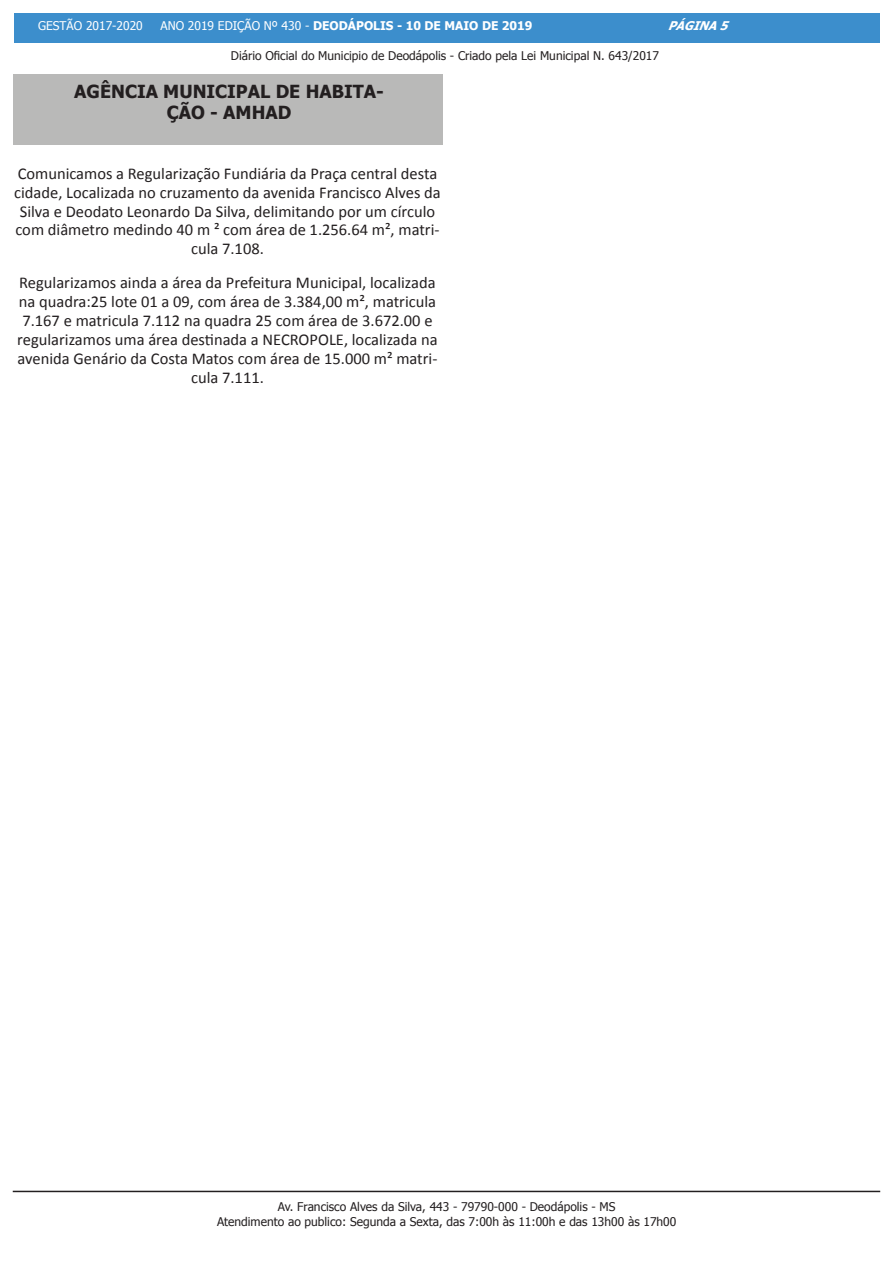
<style>
.page{position:relative;width:893px;height:1263px;background:#fff}
.page>*{position:absolute;margin:0;border:0;box-sizing:border-box;transform-origin:0 0}
.t1{font:700 18px/21.6px "Tahoma";color:#231f20;text-align:center}
.t2{font:16.5px/18.9px "Calibri";color:#231f20;text-align:center}
.t3{font:12px/14.4px "Tahoma";color:#231f20;text-align:center}
.t4{font:700 12px "Tahoma";color:#fff}
.t5{font:12px "Tahoma";color:#fff}
.t6{font:italic 700 12px "Tahoma";color:#fff}
.s1{font-weight:400}
</style>
<div class="page">
<div style="left:14px;top:14px;width:865px;height:29px;background:#3c8ecc"></div>
<hr style="left:13px;top:1191px;width:867px;height:1px;background:#231f20">
<div style="left:13px;top:74px;width:429px;height:71px;background:#b9b9b8"></div>
<p class="t5" style="left:38px;top:18px;width:106px">GESTÃO 2017-2020</p>
<p class="t4" style="left:161px;top:17px;width:373px"><span class="s1">ANO 2019 EDIÇÃO Nº 430 -</span> DEODÁPOLIS - 10 DE MAIO DE 2019</p>
<p class="t6" style="left:668px;top:17px;width:68px">PÁGINA5</p>
<p class="t3" style="left:231px;top:49px;width:430px">Diário Oficial do Municipio de Deodápolis - Criado pela Lei Municipal N. 643/2017</p>
<p class="t1" style="left:74px;top:81px;width:311px">AGÊNCIA MUNICIPAL DE HABITA-<br>ÇÃO - AMHAD</p>
<p class="t2" style="left:14px;top:163px;width:428px">Comunicamos a Regularização Fundiária da Praça central desta cidade, Localizada no cruzamento da avenida Francisco Alves da Silva e Deodato Leonardo Da Silva, delimitando por um círculo com diâmetro medindo 40 m ² com área de 1.256.64 m², matri&shy;cula 7.108.</p>
<p class="t2" style="left:17px;top:273px;width:422px">Regularizamos ainda a área da Prefeitura Municipal, localizada na quadra:25 lote 01 a 09, com área de 3.384,00 m², matricula 7.167 e matricula 7.112 na quadra 25 com área de 3.672.00 e regularizamos uma área destinada a NECROPOLE, localizada na avenida Genário da Costa Matos com área de 15.000 m² matri&shy;cula 7.111.</p>
<p class="t3" style="left:217px;top:1200px;width:461px">Av. Francisco Alves da Silva, 443 - 79790-000 - Deodápolis - MS<br>Atendimento ao publico: Segunda a Sexta, das 7:00h às 11:00h e das 13h00 às 17h00</p>
</div>
